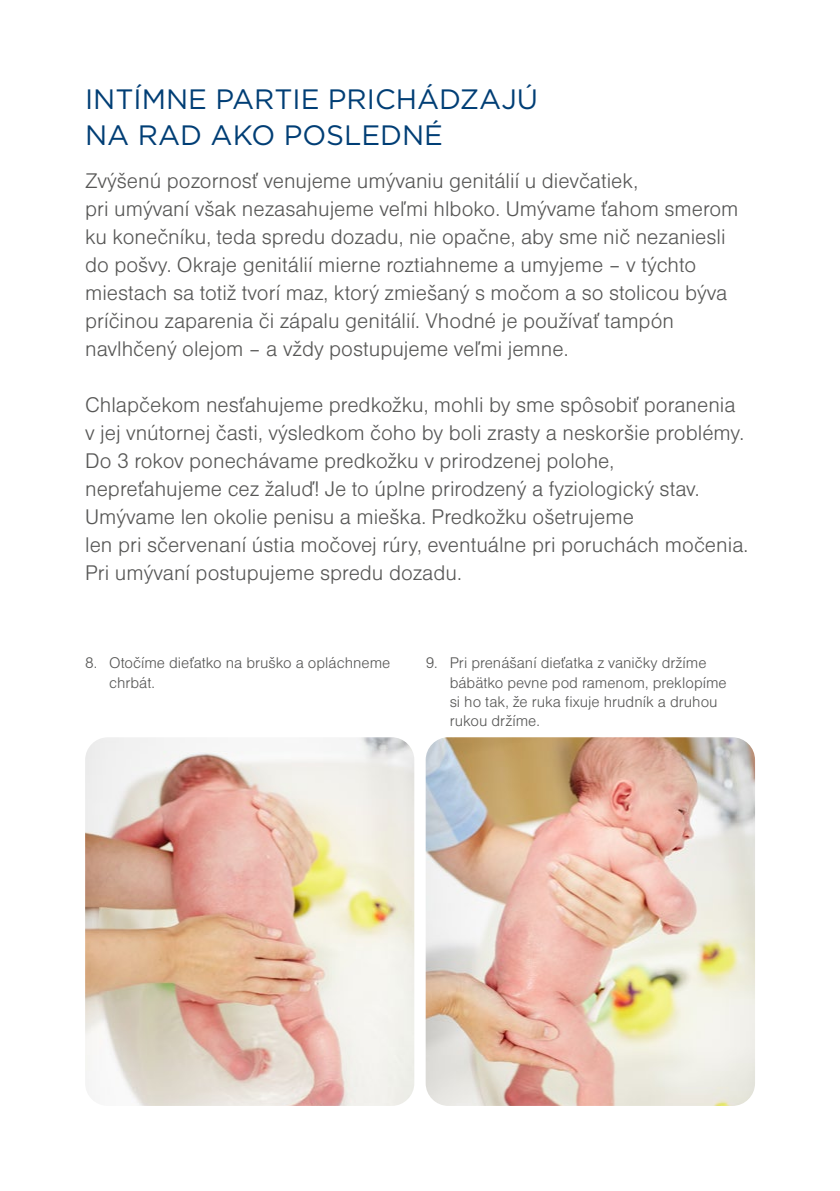
<style>
.page{position:relative;width:840px;height:1191px;background:#fff}
.page>*{position:absolute;margin:0;border:0;box-sizing:border-box;transform-origin:0 0}
.t1{font:28px/36px "Gotham";color:#003e75}
.t2{font:22px/28px "Nimbus Sans DOT Ligh";color:#575756}
.t3{font:16px/19.2px "Nimbus Sans DOT Ligh";color:#575756}
</style>
<div class="page">
<img style="left:85px;top:737px;width:329px;height:369px">
<img style="left:425px;top:737px;width:329px;height:369px">
<p class="t1" style="left:85px;top:81px;width:454px">INTÍMNE PARTIE PRICHÁDZAJÚ<br>NA RAD AKO POSLEDNÉ</p>
<p class="t2" style="left:85px;top:166px;width:654px">Zvýšenú pozornosť venujeme umývaniu genitálií u dievčatiek,<br>pri umývaní však nezasahujeme veľmi hlboko. Umývame ťahom smerom ku konečníku, teda spredu dozadu, nie opačne, aby sme nič nezaniesli do pošvy. Okraje genitálií mierne roztiahneme a umyjeme – v týchto miestach sa totiž tvorí maz, ktorý zmiešaný s močom a so stolicou býva príčinou zaparenia či zápalu genitálií. Vhodné je používať tampón navlhčený olejom – a vždy postupujeme veľmi jemne.</p>
<p class="t2" style="left:85px;top:390px;width:664px">Chlapčekom nesťahujeme predkožku, mohli by sme spôsobiť poranenia v jej vnútornej časti, výsledkom čoho by boli zrasty a neskoršie problémy.<br>Do 3 rokov ponechávame predkožku v prirodzenej polohe, nepreťahujeme cez žaluď! Je to úplne prirodzený a fyziologický stav.<br>Umývame len okolie penisu a mieška. Predkožku ošetrujeme<br>len pri sčervenaní ústia močovej rúry, eventuálne pri poruchách močenia.<br>Pri umývaní postupujeme spredu dozadu.</p>
<p class="t3" style="left:109px;top:653px;width:282px;text-indent:-24px">8. Otočíme dieťatko na bruško a opláchneme chrbát.</p>
<p class="t3" style="left:449px;top:653px;width:278px;text-indent:-24px">9. Pri prenášaní dieťatka z vaničky držíme bábätko pevne pod ramenom, preklopíme si ho tak, že ruka fixuje hrudník a druhou rukou držíme.</p>
</div>
